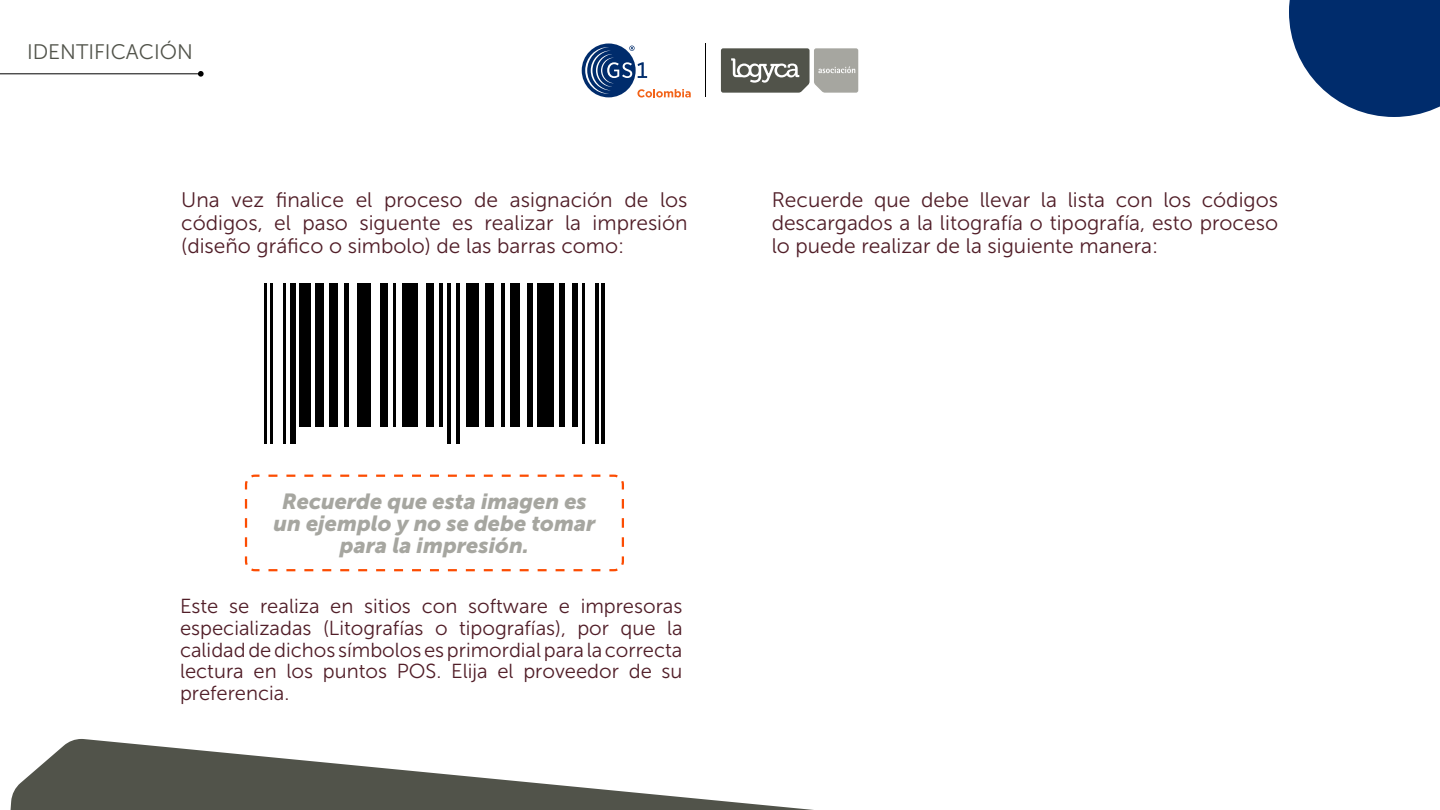
<style>
.page{position:relative;width:1440px;height:810px;background:#fff}
.page>*{position:absolute;margin:0;border:0;box-sizing:border-box;transform-origin:0 0}
.t1{font:italic 21.75px/21.8px "Museo Sans 900";color:#a6a6a0;text-align:center}
.t2{font:21px/23.2px "Museo Sans 300";color:#511e28;text-align:justify}
.t3{font:21px "Museo Sans 300";color:#51534a}
.t4{font:20.25px/21.8px "Museo Sans 300";color:#511e28;text-align:justify}
</style>
<div class="page">
<svg style="left:1289px;top:0;width:151px;height:117px;background:#244a81"></svg>
<svg style="left:10px;top:739px;width:804px;height:71px;fill:#51534a"></svg>
<hr style="left:0;top:73px;width:201px;height:1px;background:#000">
<svg style="left:198px;top:71px;width:6px;height:6px"></svg>
<div style="left:582px;top:44px;width:54px;height:53px;background:#002c6c;border-radius:50%"></div>
<svg style="left:585px;top:46px;width:106px;height:52px"></svg>
<hr style="left:705px;top:44px;width:1px;height:53px;background:#000">
<svg style="left:721px;top:48px;width:137px;height:45px;background:#858680"></svg>
<svg style="left:244px;top:474px;width:380px;height:98px"></svg>
<hr style="left:264px;top:284px;width:3px;height:160px;background:#000">
<hr style="left:270px;top:284px;width:3px;height:160px;background:#000">
<hr style="left:283px;top:284px;width:3px;height:160px;background:#000">
<div style="left:290px;top:284px;width:6px;height:160px;background:#000"></div>
<div style="left:299px;top:284px;width:12px;height:143px;background:#000"></div>
<div style="left:316px;top:284px;width:8px;height:143px;background:#000"></div>
<div style="left:330px;top:284px;width:8px;height:143px;background:#000"></div>
<hr style="left:345px;top:284px;width:4px;height:143px;background:#000">
<div style="left:358px;top:284px;width:13px;height:143px;background:#000"></div>
<div style="left:380px;top:284px;width:8px;height:143px;background:#000"></div>
<hr style="left:393px;top:284px;width:3px;height:143px;background:#000">
<div style="left:402px;top:284px;width:15px;height:143px;background:#000"></div>
<div style="left:426px;top:284px;width:8px;height:143px;background:#000"></div>
<hr style="left:439px;top:284px;width:4px;height:143px;background:#000">
<hr style="left:447px;top:284px;width:4px;height:160px;background:#000">
<hr style="left:457px;top:284px;width:3px;height:160px;background:#000">
<div style="left:466px;top:284px;width:13px;height:143px;background:#000"></div>
<div style="left:485px;top:284px;width:8px;height:143px;background:#000"></div>
<hr style="left:501px;top:284px;width:4px;height:143px;background:#000">
<div style="left:510px;top:284px;width:10px;height:143px;background:#000"></div>
<div style="left:527px;top:284px;width:6px;height:143px;background:#000"></div>
<div style="left:537px;top:284px;width:16px;height:143px;background:#000"></div>
<div style="left:559px;top:284px;width:5px;height:143px;background:#000"></div>
<div style="left:572px;top:284px;width:6px;height:143px;background:#000"></div>
<hr style="left:582px;top:284px;width:3px;height:160px;background:#000">
<hr style="left:596px;top:284px;width:3px;height:160px;background:#000">
<hr style="left:602px;top:284px;width:3px;height:160px;background:#000">
<p class="t3" style="left:27px;top:41px;width:167px">IDENTIFICACIÓN</p>
<p class="t2" style="left:181px;top:188px;width:508px">Una vez finalice el proceso de asignación de los códigos, el paso siguente es realizar la impresión (diseño gráfico o simbolo) de las barras como:</p>
<p class="t2" style="left:772px;top:188px;width:508px">Recuerde que debe llevar la lista con los códigos descargados a la litografía o tipografía, esto proceso lo puede realizar de la siguiente manera:</p>
<p class="t1" style="left:273px;top:491px;width:324px">Recuerde que esta imagen es un ejemplo y no se debe tomar para la impresión.</p>
<p class="t4" style="left:180px;top:595px;width:504px">Este se realiza en sitios con software e impresoras especializadas (Litografías o tipografías), por que la calidad de dichos símbolos es primordial para la correcta lectura en los puntos POS. Elija el proveedor de su preferencia.</p>
</div>
